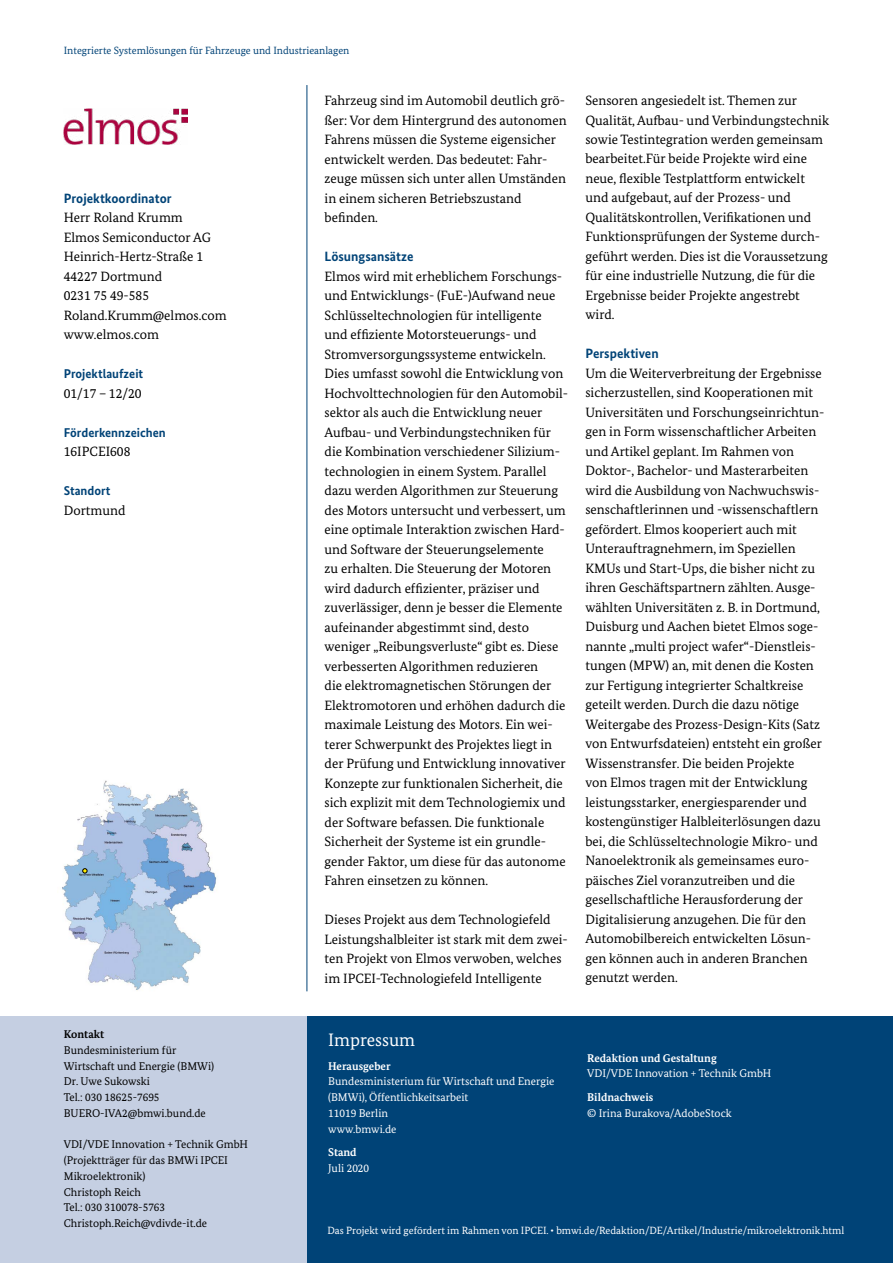
<style>
.page{position:relative;width:893px;height:1263px;background:#fff}
.page>*{position:absolute;margin:0;border:0;box-sizing:border-box;transform-origin:0 0}
.t1{font:18px "Bundes Serif";color:#fff}
.t2{font:13.5px/19.5px "Bundes Serif";color:#000}
.t3{font:700 13.5px "Bundes Sans";color:#004377}
.t4{font:700 12.75px "Bundes Sans";color:#004377}
.t5{font:11.25px/15.8px "Bundes Serif";color:#000}
.t6{font:11.25px/15.8px "Bundes Serif";color:#fff}
.t7{font:700 11.25px "Bundes Serif";color:#fff}
.t8{font:700 11.25px "Bundes Serif";color:#000}
.t9{font:10.5px "Bundes Serif";color:#fff}
.t10{font:10.5px "Bundes Serif";color:#004377}
</style>
<div class="page">
<hr style="left:307px;top:85px;width:1px;height:906px;background:#004377">
<div style="left:307px;top:1016px;width:586px;height:247px;background:#004377"></div>
<div style="left:0;top:1016px;width:307px;height:247px;background:#c5cfe2"></div>
<img style="left:62px;top:780px;width:155px;height:211px">
<svg style="left:83px;top:868px;width:4px;height:5px"></svg>
<img style="left:64px;top:108px;width:124px;height:37px">
<p class="t10" style="left:64px;top:44px;width:287px">Integrierte Systemlösungen für Fahrzeuge und Industrieanlagen</p>
<p class="t3" style="left:64px;top:190px;width:109px">Projektkoordinator</p>
<p class="t2" style="left:64px;top:208px;width:164px">Herr Roland Krumm<br>Elmos Semiconductor AG<br>Heinrich-Hertz-Straße 1<br>44227 Dortmund<br>0231 75 49-585<br>Roland.Krumm@elmos.com www.elmos.com</p>
<p class="t4" style="left:64px;top:366px;width:81px">Projektlaufzeit</p>
<p class="t2" style="left:64px;top:383px;width:79px">01/17 – 12/20</p>
<p class="t4" style="left:64px;top:425px;width:104px">Förderkennzeichen</p>
<p class="t2" style="left:64px;top:442px;width:68px">16IPCEI608</p>
<p class="t4" style="left:64px;top:483px;width:48px">Standort</p>
<p class="t2" style="left:64px;top:500px;width:63px">Dortmund</p>
<p class="t2" style="left:325px;top:91px;width:244px">Fahrzeug sind im Automobil deutlich grö&shy;ßer: Vor dem Hintergrund des autonomen Fahrens müssen die Systeme eigensicher entwickelt werden. Das bedeutet: Fahr&shy;zeuge müssen sich unter allen Umständen in einem sicheren Betriebszustand befinden.</p>
<p class="t3" style="left:325px;top:248px;width:90px">Lösungsansätze</p>
<p class="t2" style="left:325px;top:266px;width:245px">Elmos wird mit erheblichem Forschungs&shy;und Entwicklungs- (FuE-)Aufwand neue Schlüsseltechnologien für intelligente<br>und effiziente Motorsteuerungs- und Stromversorgungssysteme entwickeln.<br>Dies umfasst sowohl die Entwicklung von Hochvolttechnologien für den Automobil&shy;sektor als auch die Entwicklung neuer Aufbau- und Verbindungstechniken für die Kombination verschiedener Silizium&shy;technologien in einem System. Parallel dazu werden Algorithmen zur Steuerung des Motors untersucht und verbessert, um eine optimale Interaktion zwischen Hard&shy;und Software der Steuerungselemente<br>zu erhalten. Die Steuerung der Motoren wird dadurch effizienter, präziser und zuverlässiger, denn je besser die Elemente aufeinander abgestimmt sind, desto weniger „Reibungsverluste“ gibt es. Diese verbesserten Algorithmen reduzieren<br>die elektromagnetischen Störungen der Elektromotoren und erhöhen dadurch die maximale Leistung des Motors. Ein wei&shy;terer Schwerpunkt des Projektes liegt in der Prüfung und Entwicklung innovativer Konzepte zur funktionalen Sicherheit, die sich explizit mit dem Technologiemix und der Software befassen. Die funktionale Sicherheit der Systeme ist ein grundle&shy;gender Faktor, um diese für das autonome Fahren einsetzen zu können.</p>
<p class="t2" style="left:325px;top:909px;width:245px">Dieses Projekt aus dem Technologiefeld Leistungshalbleiter ist stark mit dem zwei&shy;ten Projekt von Elmos verwoben, welches im IPCEI-Technologiefeld Intelligente</p>
<p class="t2" style="left:585px;top:90px;width:245px">Sensoren angesiedelt ist. Themen zur Qualität, Aufbau- und Verbindungstechnik sowie Testintegration werden gemeinsam bearbeitet.Für beide Projekte wird eine neue, flexible Testplattform entwickelt und aufgebaut, auf der Prozess- und Qualitätskontrollen, Verifikationen und Funktionsprüfungen der Systeme durch&shy;geführt werden. Dies ist die Voraussetzung für eine industrielle Nutzung, die für die Ergebnisse beider Projekte angestrebt wird.</p>
<p class="t3" style="left:585px;top:346px;width:75px">Perspektiven</p>
<p class="t2" style="left:585px;top:363px;width:241px">Um die Weiterverbreitung der Ergebnisse sicherzustellen, sind Kooperationen mit Universitäten und Forschungseinrichtun&shy;gen in Form wissenschaftlicher Arbeiten und Artikel geplant. Im Rahmen von Doktor-, Bachelor- und Masterarbeiten wird die Ausbildung von Nachwuchswis&shy;senschaftlerinnen und -wissenschaftlern gefördert. Elmos kooperiert auch mit Unterauftragnehmern, im Speziellen KMUs und Start-Ups, die bisher nicht zu ihren Geschäftspartnern zählten. Ausge&shy;wählten Universitäten z. B. in Dortmund, Duisburg und Aachen bietet Elmos soge&shy;nannte „multi project wafer“-Dienstleis&shy;tungen (MPW) an, mit denen die Kosten zur Fertigung integrierter Schaltkreise geteilt werden. Durch die dazu nötige Weitergabe des Prozess-Design-Kits (Satz von Entwurfsdateien) entsteht ein großer Wissenstransfer. Die beiden Projekte<br>von Elmos tragen mit der Entwicklung leistungsstarker, energiesparender und kostengünstiger Halbleiterlösungen dazu bei, die Schlüsseltechnologie Mikro- und Nanoelektronik als gemeinsames euro&shy;päisches Ziel voranzutreiben und die gesellschaftliche Herausforderung der Digitalisierung anzugehen. Die für den Automobilbereich entwickelten Lösun&shy;gen können auch in anderen Branchen genutzt werden.</p>
<p class="t8" style="left:64px;top:1027px;width:42px">Kontakt</p>
<p class="t5" style="left:64px;top:1042px;width:152px">Bundesministerium für<br>Wirtschaft und Energie (BMWi)<br>Dr. Uwe Sukowski<br>Tel.: 030 18625-7695<br>BUERO-IVA2@bmwi.bund.de</p>
<p class="t5" style="left:64px;top:1136px;width:186px">VDI/VDE Innovation + Technik GmbH (Projektträger für das BMWi IPCEI<br>Mikroelektronik)<br>Christoph Reich<br>Tel.: 030 310078-5763<br>Christoph.Reich@vdivde-it.de</p>
<h1 class="t1" style="left:328px;top:1029px;width:88px">Impressum</h1>
<p class="t7" style="left:328px;top:1059px;width:64px">Herausgeber</p>
<p class="t6" style="left:328px;top:1073px;width:228px">Bundesministerium für Wirtschaft und Energie (BMWi), Öffentlichkeitsarbeit<br>11019 Berlin<br>www.bmwi.de</p>
<p class="t7" style="left:328px;top:1145px;width:30px">Stand</p>
<p class="t6" style="left:328px;top:1160px;width:43px">Juli 2020</p>
<p class="t7" style="left:587px;top:1051px;width:131px">Redaktion und Gestaltung</p>
<p class="t6" style="left:587px;top:1065px;width:186px">VDI/VDE Innovation + Technik GmbH</p>
<p class="t7" style="left:587px;top:1090px;width:68px">Bildnachweis</p>
<p class="t6" style="left:587px;top:1105px;width:146px">© Irina Burakova/AdobeStock</p>
<p class="t9" style="left:327px;top:1224px;width:518px">Das Projekt wird gefördert im Rahmen von IPCEI. ∙ bmwi.de/Redaktion/DE/Artikel/Industrie/mikroelektronik.html</p>
</div>
